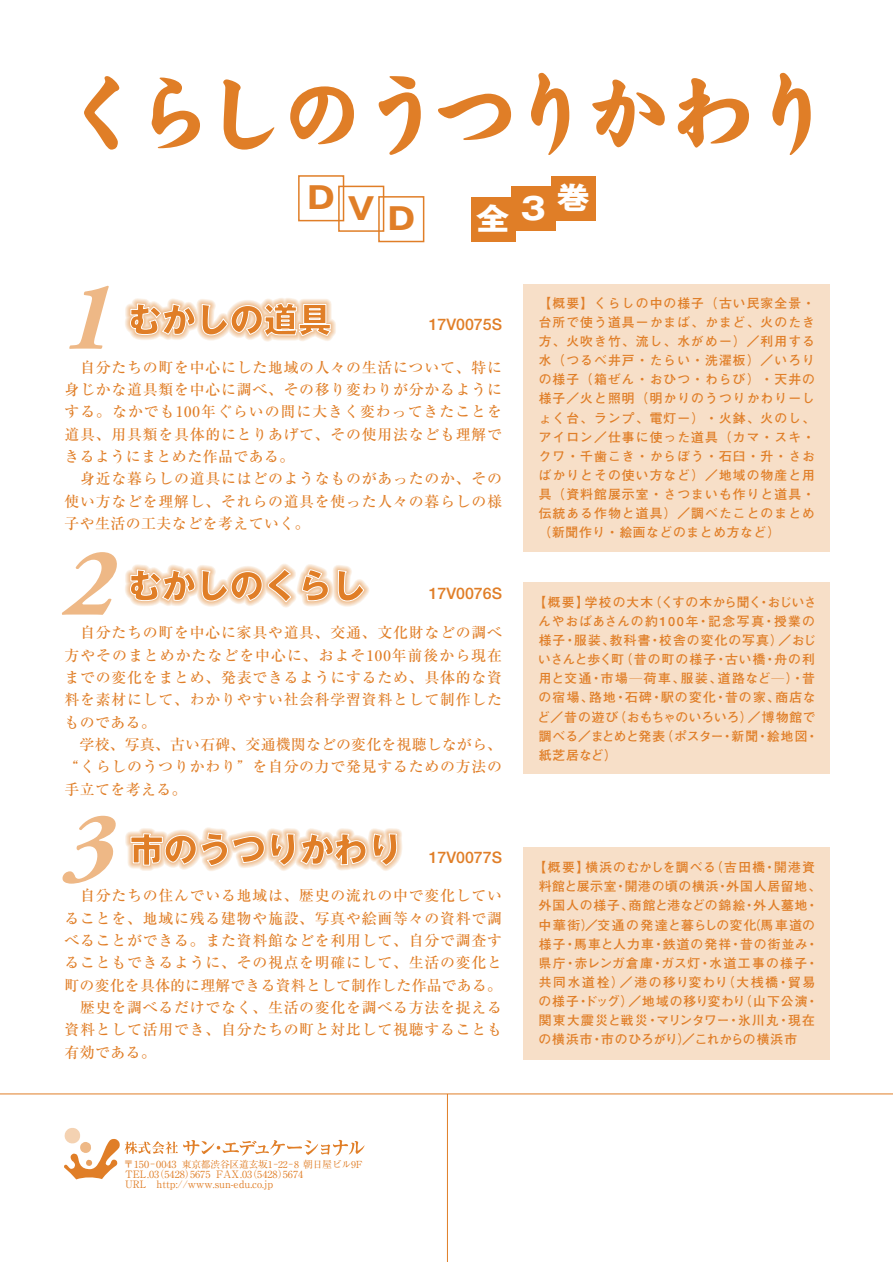
<style>
.page{position:relative;width:893px;height:1262px;background:#fff}
.page>*{position:absolute;margin:0;border:0;box-sizing:border-box;transform-origin:0 0}
.t1{font:italic 700 97.5px "Adobe Garamond";color:#eeb886}
.t2{font:90.3px "DFP Kai Sho CID UB";letter-spacing:-.15em;color:#e07e27}
.t3{font:700 30.15px "Gothic MB101";color:#e07e27;scale:1.11 1}
.t4{font:700 30.15px "Gothic MB101";color:#fff;scale:1.11 1}
.t5{font:700 15.9px "Futo Go B101";color:#e07e27}
.t6{font:500 14.85px/22.4px "Ryumin";letter-spacing:.05em;color:#e07e27}
.t7{font:700 12.75px/19.2px "Futo Go B101";letter-spacing:.08em;color:#e07e27}
.t8{font:10.2px/9.6px "Ryumin";color:#e07e27}
.t9{font:9.75px "Ryumin";letter-spacing:-.02em;color:#e07e27}
.s1{font-size:10.2px}
</style>
<div class="page">
<svg style="left:64px;top:1128px;width:300px;height:51px"></svg>
<hr style="left:0;top:1093px;width:892px;height:1px;background:#e07e27">
<hr style="left:447px;top:1094px;width:1px;height:168px;background:#e07e27">
<div style="left:523px;top:284px;width:307px;height:268px;background:#f7dfc8"></div>
<div style="left:523px;top:582px;width:307px;height:192px;background:#f7dfc8"></div>
<div style="left:470px;top:197px;width:45px;height:45px;background:#e07e27"></div>
<div style="left:510px;top:186px;width:45px;height:45px;background:#e07e27"></div>
<div style="left:551px;top:176px;width:44px;height:44px;background:#e07e27"></div>
<div style="left:298px;top:175px;width:46px;height:46px;border:2px solid #e07e27"></div>
<div style="left:338px;top:186px;width:46px;height:46px;border:2px solid #e07e27"></div>
<div style="left:378px;top:196px;width:46px;height:46px;border:2px solid #e07e27"></div>
<svg style="left:125px;top:298px;width:211px;height:44px"></svg>
<svg style="left:125px;top:564px;width:244px;height:44px"></svg>
<div style="left:523px;top:847px;width:307px;height:213px;background:#f7dfc8"></div>
<svg style="left:125px;top:827px;width:277px;height:44px"></svg>
<h2 class="t2" style="left:58px;top:78px;width:779px">くらしのうつりかわり</h2>
<h3 class="t3" style="left:307px;top:191px;width:62px">D V</h3>
<h3 class="t4" style="left:476px;top:197px;width:104px">全 3 巻</h3>
<h3 class="t3" style="left:388px;top:207px;width:26px">D</h3>
<h1 class="t1" style="left:60px;top:278px;width:78px">1</h1>
<p class="t5" style="left:428px;top:318px;width:75px">17V0075S</p>
<p class="t6" style="left:64px;top:358px;width:439px">　自分たちの町を中心にした地域の人々の生活について、特に身じかな道具類を中心に調べ、その移り変わりが分かるようにする。なかでも100年ぐらいの間に大きく変わってきたことを道具、用具類を具体的にとりあげて、その使用法なども理解できるようにまとめた作品である。<br>　身近な暮らしの道具にはどのようなものがあったのか、その使い方などを理解し、それらの道具を使った人々の暮らしの様子や生活の工夫などを考えていく。</p>
<h1 class="t1" style="left:60px;top:544px;width:78px">2</h1>
<p class="t5" style="left:428px;top:587px;width:75px">17V0076S</p>
<p class="t6" style="left:64px;top:624px;width:439px">　自分たちの町を中心に家具や道具、交通、文化財などの調べ方やそのまとめかたなどを中心に、およそ100年前後から現在までの変化をまとめ、発表できるようにするため、具体的な資料を素材にして、わかりやすい社会科学習資料として制作したものである。<br>　学校、写真、古い石碑、交通機関などの変化を視聴しながら、“くらしのうつりかわり”を自分の力で発見するための方法の手立てを考える。</p>
<h1 class="t1" style="left:60px;top:808px;width:78px">3</h1>
<p class="t6" style="left:64px;top:886px;width:439px;text-align:justify">　自分たちの住んでいる地域は、歴史の流れの中で変化していることを、地域に残る建物や施設、写真や絵画等々の資料で調べることができる。また資料館などを利用して、自分で調査することもできるように、その視点を明確にして、生活の変化と町の変化を具体的に理解できる資料として制作した作品である。　歴史を調べるだけでなく、生活の変化を調べる方法を捉える資料として活用でき、自分たちの町と対比して視聴することも有効である。</p>
<p class="t5" style="left:428px;top:850px;width:75px">17V0077S</p>
<p class="t7" style="left:538px;top:295px;width:278px;text-align:justify">【概要】くらしの中の様子（古い民家全景・台所で使う道具－かまば、かまど、火のたき方、火吹き竹、流し、水がめ－）／利用する水（つるべ井戸・たらい・洗濯板）／いろりの様子（箱ぜん・おひつ・わらび）・天井の様子／火と照明（明かりのうつりかわり－しょく台、ランプ、電灯－）・火鉢、火のし、アイロン／仕事に使った道具（カマ・スキ・クワ・千歯こき・からぼう・石臼・升・さおばかりとその使い方など）／地域の物産と用具（資料館展示室・さつまいも作りと道具・伝統ある作物と道具）／調べたことのまとめ（新聞作り・絵画などのまとめ方など）</p>
<p class="t7" style="left:534px;top:593px;width:286px">【概要】学校の大木（くすの木から聞く・おじいさんやおばあさんの約100年・記念写真・授業の様子・服装、教科書・校舎の変化の写真）／おじいさんと歩く町（昔の町の様子・古い橋・舟の利用と交通・市場―荷車、服装、道路など―）・昔の宿場、路地・石碑・駅の変化・昔の家、商店など／昔の遊び（おもちゃのいろいろ）／博物館で調べる／まとめと発表（ポスター・新聞・絵地図・紙芝居など）</p>
<p class="t7" style="left:538px;top:859px;width:284px;text-indent:-5px">【概要】横浜のむかしを調べる（吉田橋・開港資料館と展示室・開港の頃の横浜・外国人居留地、外国人の様子、商館と港などの錦絵・外人墓地・中華街）／交通の発達と暮らしの変化（馬車道の様子・馬車と人力車・鉄道の発祥・昔の街並み・県庁・赤レンガ倉庫・ガス灯・水道工事の様子・共同水道栓）／港の移り変わり（大桟橋・貿易の様子・ドッグ）／地域の移り変わり（山下公演・関東大震災と戦災・マリンタワー・氷川丸・現在の横浜市・市のひろがり）／これからの横浜市</p>
<p class="t9" style="left:124px;top:1161px;width:240px"><span class="s1">〒150－0043</span> 東京都渋谷区道玄坂1－22－8　朝日屋ビル9F</p>
<p class="t8" style="left:125px;top:1170px;width:180px">TEL.03（5428）5675 FAX.03（5428）5674<br>URL　http://www.sun-edu.co.jp</p>
</div>
